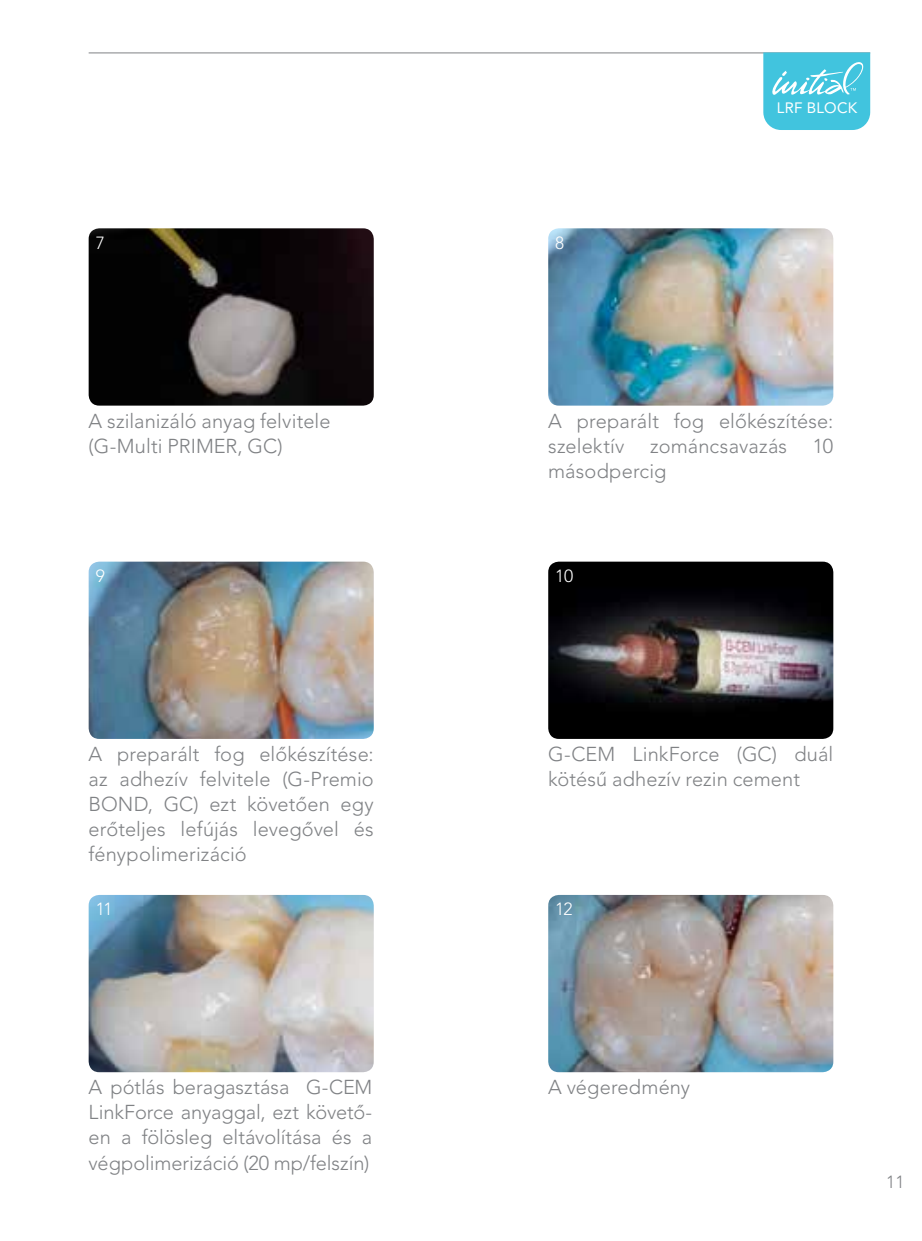
<style>
.page{position:relative;width:922px;height:1241px;background:#fff}
.page>*{position:absolute;margin:0;border:0;box-sizing:border-box;transform-origin:0 0}
.t1{font:300 20px/25px "Avenir LT Std";letter-spacing:.005em;color:#808285}
.t2{font:300 17.5px "Avenir LT Std";color:#fff}
.t3{font:300 17.5px "Avenir LT Std";color:#808285}
.t4{font:15px "Avenir LT Std";letter-spacing:.02em;color:#fff}
</style>
<div class="page">
<hr style="left:89px;top:52px;width:781px;height:1px;background:#808285">
<svg style="left:763px;top:52px;width:107px;height:78px;background:#54c9e0"></svg>
<img style="left:89px;top:228px;width:284px;height:177px">
<img style="left:548px;top:228px;width:285px;height:177px">
<img style="left:89px;top:561px;width:284px;height:177px">
<img style="left:548px;top:561px;width:285px;height:177px">
<img style="left:89px;top:894px;width:284px;height:177px">
<img style="left:548px;top:894px;width:285px;height:177px">
<p class="t2" style="left:96px;top:232px;width:11px">7</p>
<p class="t2" style="left:555px;top:232px;width:11px">8</p>
<p class="t4" style="left:776px;top:99px;width:82px">LRF BLOCK</p>
<p class="t1" style="left:89px;top:408px;width:243px">A szilanizáló anyag felvitele (G-Multi PRIMER, GC)</p>
<p class="t1" style="left:548px;top:408px;width:286px">A preparált fog előkészítése: szelektív</p>
<p class="t1" style="left:650px;top:433px;width:138px">zománcsavazás</p>
<p class="t1" style="left:812px;top:433px;width:22px">10</p>
<p class="t1" style="left:548px;top:458px;width:120px">másodpercig</p>
<p class="t2" style="left:96px;top:565px;width:11px">9</p>
<p class="t2" style="left:555px;top:565px;width:19px">10</p>
<p class="t1" style="left:89px;top:741px;width:286px;text-align:justify">A preparált fog előkészítése: az adhezív felvitele (G-Premio BOND, GC) ezt követően egy erőteljes lefújás levegővel és fénypolimerizáció</p>
<p class="t1" style="left:548px;top:741px;width:286px">G-CEM LinkForce (GC) duál kötésű adhezív rezin cement</p>
<p class="t2" style="left:96px;top:898px;width:18px">11</p>
<p class="t2" style="left:555px;top:898px;width:19px">12</p>
<p class="t1" style="left:89px;top:1074px;width:285px;text-align:justify">A pótlás beragasztása G-CEM LinkForce anyaggal, ezt követő&shy;en a fölösleg eltávolítása és a végpolimerizáció (20 mp/felszín)</p>
<p class="t1" style="left:548px;top:1074px;width:143px">A végeredmény</p>
<p class="t3" style="left:886px;top:1171px;width:20px">11</p>
</div>
